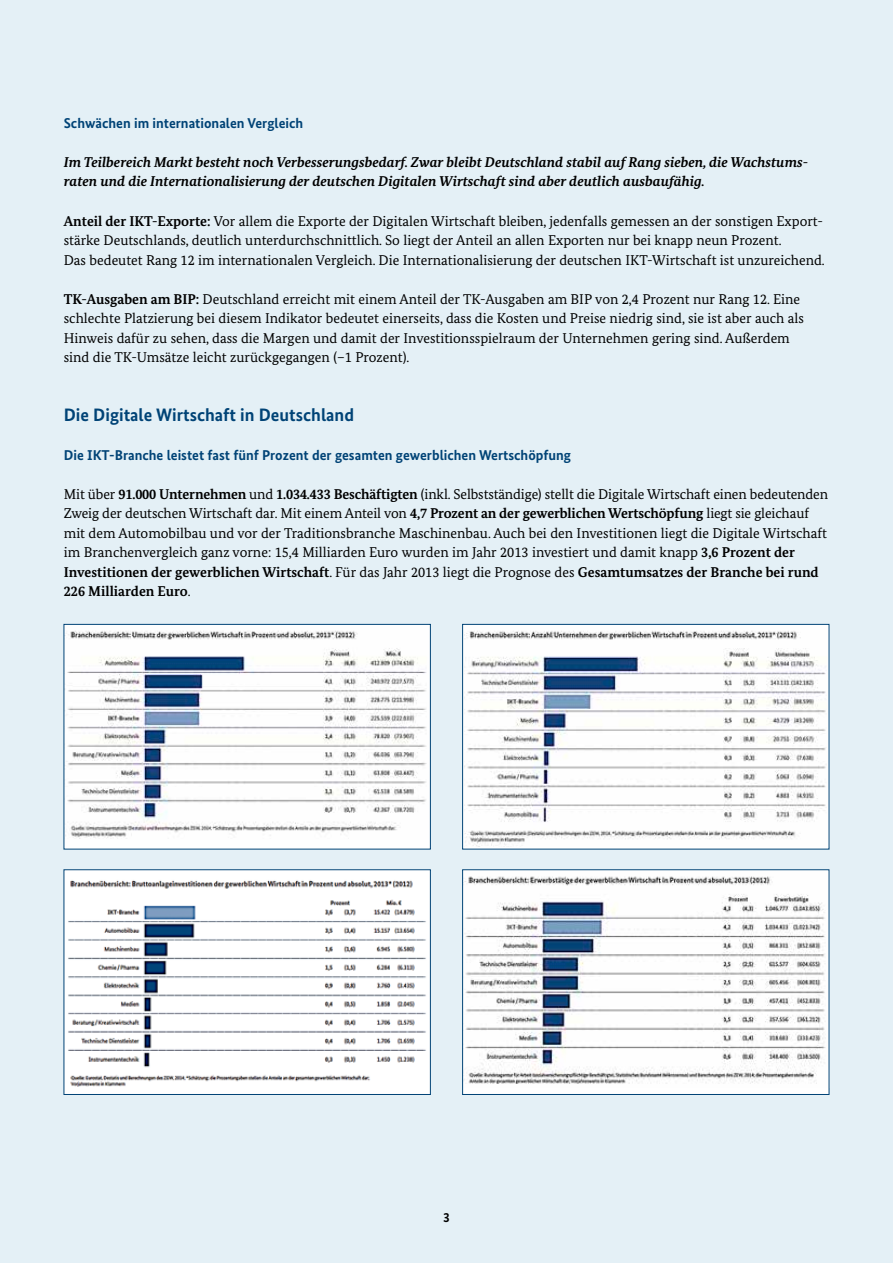
<style>
.page{position:relative;width:893px;height:1263px;background:#e4f0f6}
.page>*{position:absolute;margin:0;border:0;box-sizing:border-box;transform-origin:0 0}
.t1{font:700 18px "Bundes Sans";color:#004376}
.t2{font:14.25px/19.5px "Bundes Serif";color:#000}
.t3{font:italic 700 14.25px/19.5px "Bundes Serif";color:#000}
.t4{font:700 14.25px "Bundes Sans";color:#004376}
.t5{font:700 13.5px "Bundes Sans";color:#000}
.s1{font-weight:700}
</style>
<div class="page">
<div style="left:64px;top:624px;width:366px;height:225px;background:#fff"></div>
<img style="left:66px;top:630px;width:361px;height:209px">
<div style="left:64px;top:624px;width:367px;height:225px;border:1px solid #004376"></div>
<img style="left:464px;top:626px;width:363px;height:220px">
<div style="left:462px;top:624px;width:367px;height:225px;border:1px solid #004376"></div>
<img style="left:66px;top:871px;width:363px;height:219px">
<div style="left:64px;top:869px;width:367px;height:226px;border:1px solid #004376"></div>
<div style="left:463px;top:870px;width:366px;height:224px;background:#fff"></div>
<img style="left:464px;top:876px;width:362px;height:208px">
<div style="left:462px;top:869px;width:367px;height:226px;border:1px solid #004376"></div>
<h3 class="t4" style="left:64px;top:114px;width:241px">Schwächen im internationalen Vergleich</h3>
<p class="t3" style="left:64px;top:152px;width:746px">Im Teilbereich Markt besteht noch Verbesserungsbedarf. Zwar bleibt Deutschland stabil auf Rang sieben, die Wachstums&shy;raten und die Internationalisierung der deutschen Digitalen Wirtschaft sind aber deutlich ausbaufähig.</p>
<p class="t2" style="left:64px;top:211px;width:762px"><span class="s1">Anteil der IKT-Exporte:</span> Vor allem die Exporte der Digitalen Wirtschaft bleiben, jedenfalls gemessen an der sonstigen Export&shy;stärke Deutschlands, deutlich unterdurchschnittlich. So liegt der Anteil an allen Exporten nur bei knapp neun Prozent.<br>Das bedeutet Rang 12 im internationalen Vergleich. Die Internationalisierung der deutschen IKT-Wirtschaft ist unzureichend.</p>
<p class="t2" style="left:64px;top:289px;width:742px"><span class="s1">TK-Ausgaben am BIP:</span> Deutschland erreicht mit einem Anteil der TK-Ausgaben am BIP von 2,4 Prozent nur Rang 12. Eine schlechte Platzierung bei diesem Indikator bedeutet einerseits, dass die Kosten und Preise niedrig sind, sie ist aber auch als Hinweis dafür zu sehen, dass die Margen und damit der Investitionsspielraum der Unternehmen gering sind. Außerdem sind die TK-Umsätze leicht zurückgegangen (–1 Prozent).</p>
<h2 class="t1" style="left:64px;top:403px;width:292px">Die Digitale Wirtschaft in Deutschland</h2>
<h3 class="t4" style="left:64px;top:446px;width:509px">Die IKT-Branche leistet fast fünf Prozent der gesamten gewerblichen Wertschöpfung</h3>
<p class="t2" style="left:64px;top:484px;width:766px">Mit über <span class="s1">91.000 Unternehmen</span> und <span class="s1">1.034.433 Beschäftigten</span> (inkl. Selbstständige) stellt die Digitale Wirtschaft einen bedeutenden Zweig der deutschen Wirtschaft dar. Mit einem Anteil von <span class="s1">4,7 Prozent an der gewerblichen Wertschöpfung</span> liegt sie gleichauf mit dem Automobilbau und vor der Traditionsbranche Maschinenbau. Auch bei den Investitionen liegt die Digitale Wirtschaft im Branchenvergleich ganz vorne: 15,4 Milliarden Euro wurden im Jahr 2013 investiert und damit knapp <span class="s1">3,6 Prozent der Investitionen der gewerblichen Wirtschaft</span>. Für das Jahr 2013 liegt die Prognose des <span class="s1">Gesamtumsatzes der Branche bei rund 226 Milliarden Euro</span>.</p>
<p class="t5" style="left:443px;top:1209px;width:8px">3</p>
</div>
